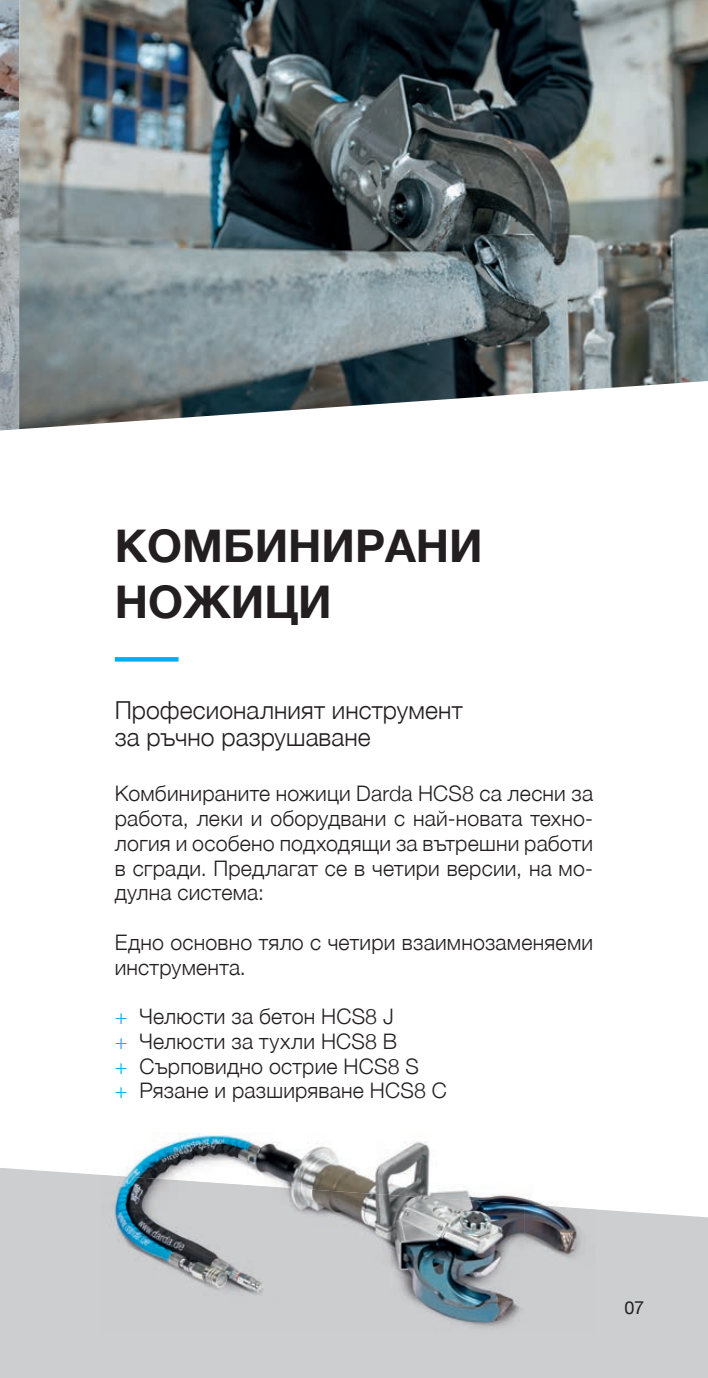
<style>
.page{position:relative;width:708px;height:1378px;background:#fff}
.page>*{position:absolute;margin:0;border:0;box-sizing:border-box;transform-origin:0 0}
.t1{font:700 45px/56.2px "Helvetica Neue";color:#231f20}
.t2{font:300 24.75px/27px "Helvetica Neue";letter-spacing:.005em;color:#231f20}
.t3{font:300 21.38px/24.8px "Helvetica Neue";letter-spacing:.01em;color:#231f20}
.t4{font:18px "Helvetica Neue";color:#231f20}
.s1{color:#00aeef}
</style>
<div class="page">
<svg style="left:0;top:1168px;width:708px;height:210px;background:#d1d1d3"></svg>
<img style="left:0;top:0;width:708px;height:430px">
<img style="left:100px;top:1132px;width:495px;height:72px">
<img style="left:100px;top:1175px;width:213px;height:157px">
<img style="left:312px;top:1189px;width:213px;height:143px">
<img style="left:524px;top:1204px;width:71px;height:128px">
<svg style="left:115px;top:657px;width:64px;height:4px"></svg>
<h1 class="t1" style="left:115px;top:519px;width:370px">КОМБИНИРАНИ<br>НОЖИЦИ</h1>
<p class="t2" style="left:115px;top:695px;width:349px">Професионалният инструмент за ръчно разрушаване</p>
<p class="t3" style="left:115px;top:779px;width:480px;text-align:justify">Комбинираните ножици Darda HCS8 са лесни за работа, леки и оборудвани с най-новата техно&shy;логия и особено подходящи за вътрешни работи в сгради. Предлагат се в четири версии, на мо&shy;дулна система:</p>
<p class="t3" style="left:115px;top:928px;width:480px">Eдно основно тяло с четири взаимнозаменяеми инструмента.</p>
<p class="t3" style="left:115px;top:1002px;width:334px"><span class="s1">+</span> Челюсти за бетон HCS8 J<br><span class="s1">+</span> Челюсти за тухли HCS8 B<br><span class="s1">+</span> Сърповидно острие HCS8 S<br><span class="s1">+</span> Рязане и разширяване HCS8 C</p>
<p class="t4" style="left:624px;top:1294px;width:21px">07</p>
</div>
